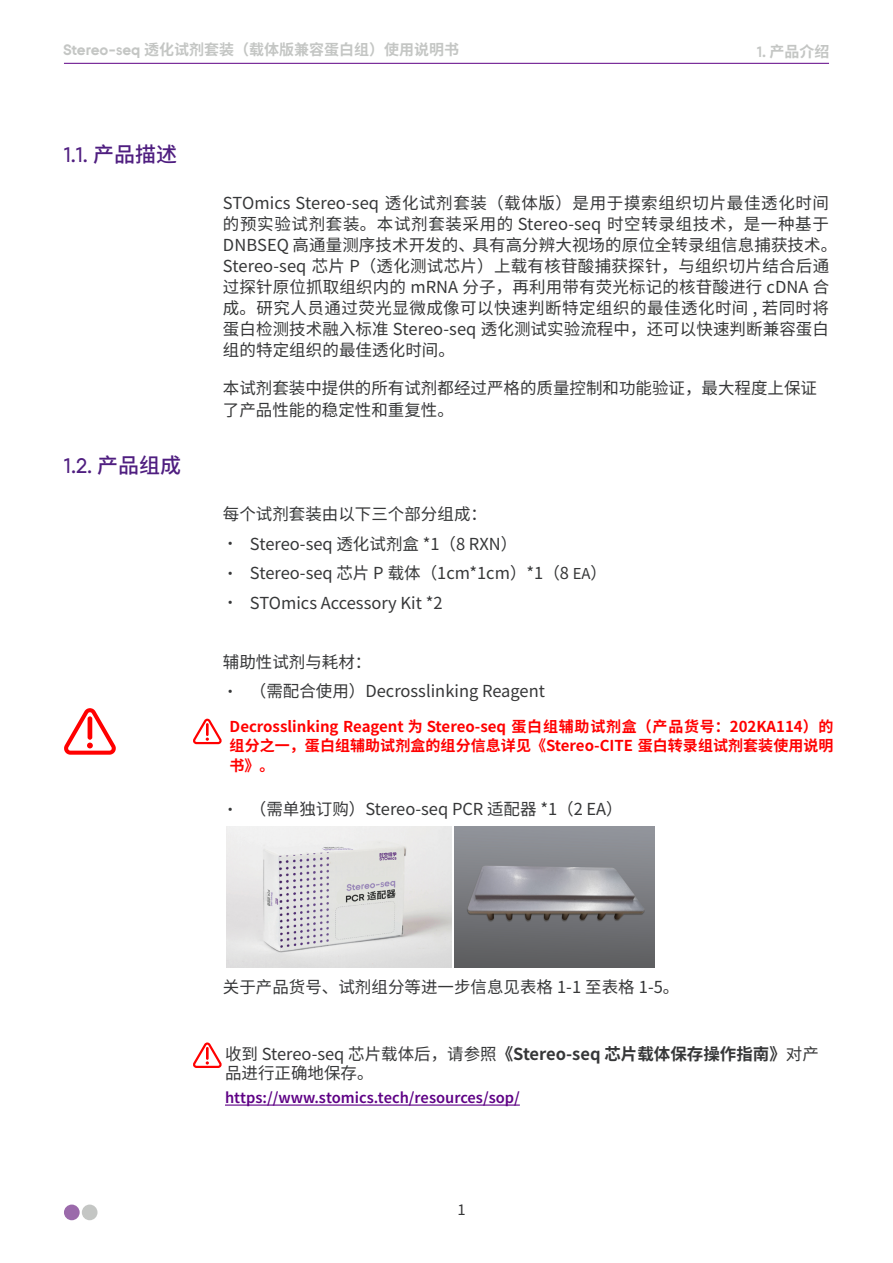
<style>
.page{position:relative;width:893px;height:1263px;background:#fff}
.page>*{position:absolute;margin:0;border:0;box-sizing:border-box;transform-origin:0 0}
.t1{font:500 21px "BGI";color:#4f1e80}
.t2{font:16.5px/21px "Source Han Sans SC";letter-spacing:.005em;color:#363738}
.t3{font:600 16.5px "Source Sans Pro";color:#5e0085}
.t4{font:16.5px "Source Sans Pro";color:#363738}
.t5{font:700 15px/19.5px "Source Han Sans SC";letter-spacing:.005em;color:#f00;text-align:justify}
.t6{font:700 15px "Source Han Sans SC";color:#c4c6c4}
.s1{font-family:"BGI"}
.s2{font-family:"Source Han Sans SC"}
.s3{font-size:15px}
.s4{font-weight:700}
</style>
<div class="page">
<div style="left:64px;top:1204px;width:16px;height:16px;background:#9b6aab;border-radius:50%"></div>
<div style="left:82px;top:1204px;width:16px;height:16px;background:#c4c6c4;border-radius:50%"></div>
<hr style="left:64px;top:63px;width:765px;height:1px;background:#5e0085">
<svg style="left:193px;top:1042px;width:29px;height:26px"></svg>
<svg style="left:193px;top:719px;width:29px;height:25px"></svg>
<svg style="left:64px;top:708px;width:52px;height:47px"></svg>
<hr style="left:225px;top:1104px;width:295px;height:2px;background:#5e0085">
<img style="left:226px;top:827px;width:226px;height:141px">
<img style="left:455px;top:826px;width:200px;height:141px">
<p class="t6" style="left:63px;top:41px;width:397px"><span class="s1">Stereo-seq</span> 透化试剂套装（载体版兼容蛋白组）使用说明书</p>
<p class="t1" style="left:64px;top:145px;width:114px">1.1. <span class="s2">产品描述</span></p>
<p class="t6" style="left:757px;top:43px;width:74px"><span class="s1">1.</span> 产品介绍</p>
<p class="t1" style="left:64px;top:456px;width:118px">1.2. <span class="s2">产品组成</span></p>
<p class="t2" style="left:223px;top:193px;width:616px">STOmics Stereo-seq 透化试剂套装（载体版）是用于摸索组织切片最佳透化时间的预实验试剂套装。本试剂套装采用的 Stereo-seq 时空转录组技术，是一种基于DNBSEQ 高通量测序技术开发的、具有高分辨大视场的原位全转录组信息捕获技术。Stereo-seq 芯片 P（透化测试芯片）上载有核苷酸捕获探针，与组织切片结合后通过探针原位抓取组织内的 mRNA 分子，再利用带有荧光标记的核苷酸进行 cDNA 合成。研究人员通过荧光显微成像可以快速判断特定组织的最佳透化时间 , 若同时将蛋白检测技术融入标准 Stereo-seq 透化测试实验流程中，还可以快速判断兼容蛋白组的特定组织的最佳透化时间。</p>
<p class="t2" style="left:223px;top:377px;width:596px;line-height:22.4px">本试剂套装中提供的所有试剂都经过严格的质量控制和功能验证，最大程度上保证了产品性能的稳定性和重复性。</p>
<p class="t2" style="left:223px;top:504px;width:266px">每个试剂套装由以下三个部分组成：</p>
<p class="t2" style="left:223px;top:534px;width:296px"><span class="s3">•</span> Stereo-seq 透化试剂盒 *1（8 RXN）</p>
<p class="t2" style="left:223px;top:563px;width:386px"><span class="s3">•</span> Stereo-seq 芯片 P 载体（1cm*1cm）*1（8 <span class="s3">EA</span>）</p>
<p class="t2" style="left:223px;top:593px;width:221px"><span class="s3">•</span> STOmics Accessory Kit *2</p>
<p class="t2" style="left:223px;top:652px;width:150px">辅助性试剂与耗材：</p>
<p class="t2" style="left:223px;top:681px;width:324px"><span class="s3">•</span> （需配合使用）Decrosslinking Reagent</p>
<p class="t5" style="left:230px;top:717px;width:605px">Decrosslinking Reagent 为 Stereo-seq 蛋白组辅助试剂盒（产品货号：202KA114）的组分之一，蛋白组辅助试剂盒的组分信息详见《Stereo-CITE 蛋白转录组试剂套装使用说明书》。</p>
<p class="t2" style="left:223px;top:799px;width:401px"><span class="s3">•</span> （需单独订购）Stereo-seq PCR 适配器 *1（2 EA）</p>
<p class="t2" style="left:223px;top:976px;width:458px">关于产品货号、试剂组分等进一步信息见表格 1-1 至表格 1-5。</p>
<p class="t2" style="left:225px;top:1044px;width:595px;line-height:19.8px">收到 Stereo-seq 芯片载体后，请参照<span class="s4">《Stereo-seq 芯片载体保存操作指南》</span>对产品进行正确地保存。</p>
<p class="t3" style="left:225px;top:1087px;width:296px">https://www.stomics.tech/resources/sop/</p>
<p class="t4" style="left:457px;top:1199px;width:10px">1</p>
</div>
